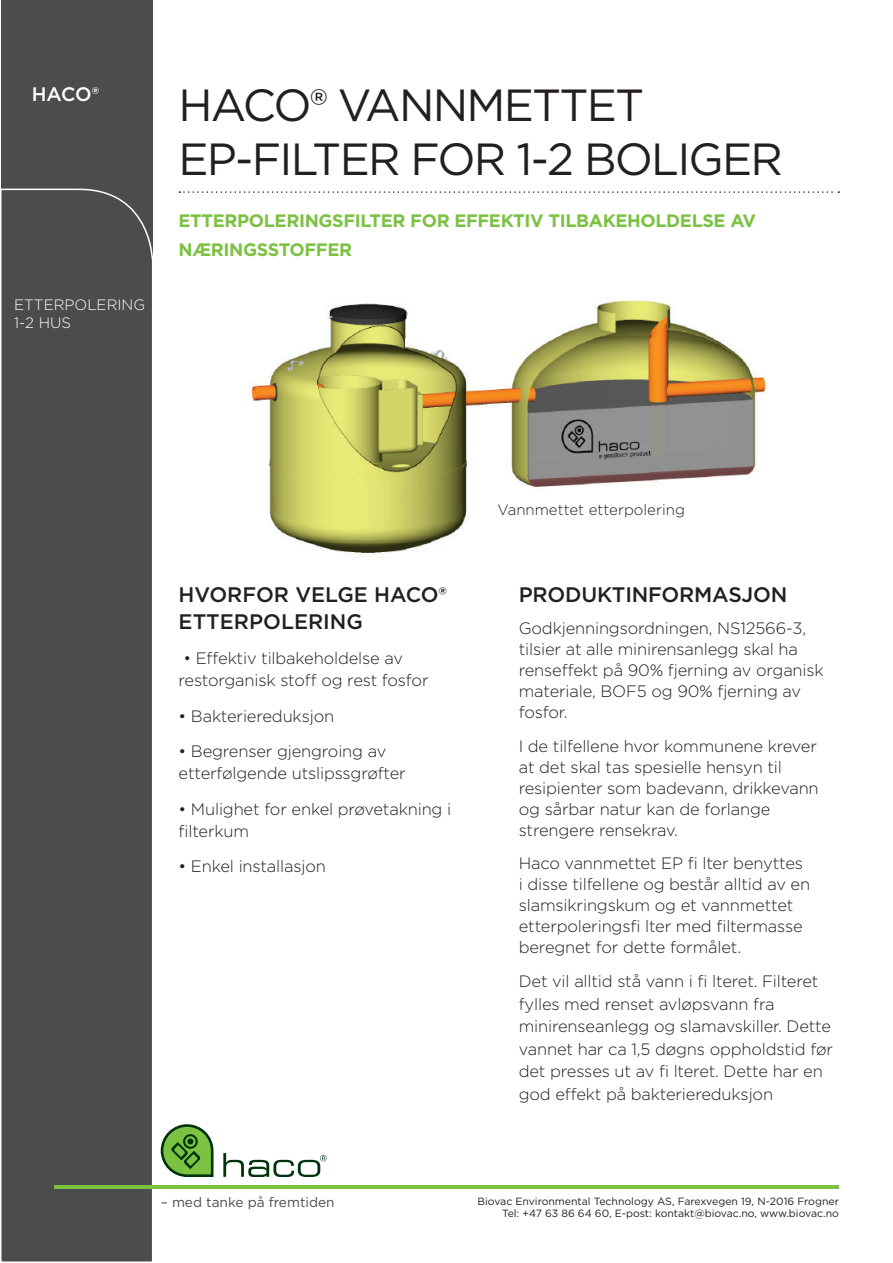
<style>
.page{position:relative;width:893px;height:1263px;background:#fff}
.page>*{position:absolute;margin:0;border:0;box-sizing:border-box;transform-origin:0 0}
.t1{font:45px/54px "Gotham";letter-spacing:-.04em;color:#231f20}
.t2{font:500 21px/27px "Gotham";letter-spacing:-.01em;color:#231f20}
.t3{font:500 19.5px "Gotham";color:#fff}
.t4{font:700 18px/28.5px "Gotham";letter-spacing:-.02em;color:#7bc142}
.t5{font:300 16.5px/21px "Gotham";letter-spacing:-.01em;color:#231f20}
.t6{font:300 15px "Gotham";color:#231f20}
.t7{font:300 15px/18px "Gotham";color:#fff}
.t8{font:13.65px "Gotham";color:#4b4c4d}
.t9{font:10.5px/12.6px "Gotham";color:#231f20;text-align:right}
</style>
<div class="page">
<div style="left:2px;top:0;width:151px;height:1263px;background:#4b4c4d"></div>
<svg style="left:1px;top:188px;width:153px;height:1075px"></svg>
<svg style="left:179px;top:191px;width:660px;height:2px"></svg>
<img style="left:252px;top:300px;width:513px;height:257px">
<hr style="left:54px;top:1185px;width:785px;height:3px;background:#7bc142">
<svg style="left:161px;top:1124px;width:52px;height:53px;background:#6fa551"></svg>
<svg style="left:223px;top:1153px;width:104px;height:24px"></svg>
<p class="t3" style="left:32px;top:81px;width:69px">HACO®</p>
<p class="t7" style="left:14px;top:295px;width:133px">ETTERPOLERING<br>1-2 HUS</p>
<h1 class="t1" style="left:179px;top:77px;width:606px">HACO® VANNMETTET<br>EP-FILTER FOR 1-2 BOLIGER</h1>
<p class="t4" style="left:179px;top:206px;width:579px">ETTERPOLERINGSFILTER FOR EFFEKTIV TILBAKEHOLDELSE AV<br>NÆRINGSSTOFFER</p>
<p class="t2" style="left:179px;top:580px;width:270px">HVORFOR VELGE HACO®<br>ETTERPOLERING</p>
<p class="t5" style="left:179px;top:646px;width:252px;line-height:22.5px">• Effektiv tilbakeholdelse av restorganisk stoff og rest fosfor</p>
<p class="t5" style="left:179px;top:705px;width:157px">• Bakteriereduksjon</p>
<p class="t5" style="left:179px;top:739px;width:229px;line-height:22.5px">• Begrenser gjengroing av etterfølgende utslipssgrøfter</p>
<p class="t5" style="left:179px;top:797px;width:274px;line-height:22.5px">• Mulighet for enkel prøvetakning i filterkum</p>
<p class="t5" style="left:179px;top:855px;width:149px">• Enkel installasjon</p>
<p class="t6" style="left:497px;top:500px;width:189px">Vannmettet etterpolering</p>
<p class="t2" style="left:519px;top:580px;width:270px">PRODUKTINFORMASJON</p>
<p class="t5" style="left:519px;top:617px;width:306px">Godkjenningsordningen, NS12566-3, tilsier at alle minirensanlegg skal ha renseffekt på 90% fjerning av organisk materiale, BOF5 og 90% fjerning av fosfor.</p>
<p class="t5" style="left:519px;top:735px;width:301px">I de tilfellene hvor kommunene krever at det skal tas spesielle hensyn til resipienter som badevann, drikkevann og sårbar natur kan de forlange strengere rensekrav.</p>
<p class="t5" style="left:519px;top:852px;width:293px">Haco vannmettet EP fi lter benyttes i disse tilfellene og består alltid av en slamsikringskum og et vannmettet etterpoleringsfi lter med filtermasse beregnet for dette formålet.</p>
<p class="t5" style="left:519px;top:970px;width:316px;line-height:22.5px">Det vil alltid stå vann i fi lteret. Filteret fylles med renset avløpsvann fra minirenseanlegg og slamavskiller. Dette vannet har ca 1,5 døgns oppholdstid før det presses ut av fi lteret. Dette har en god effekt på bakteriereduksjon</p>
<p class="t8" style="left:161px;top:1194px;width:175px">– med tanke på fremtiden</p>
<p class="t9" style="left:478px;top:1194px;width:363px">Biovac Environmental Technology AS, Farexvegen 19, N-2016 Frogner<br>Tel: +47 63 86 64 60, E-post: kontakt@biovac.no, www.biovac.no</p>
</div>
